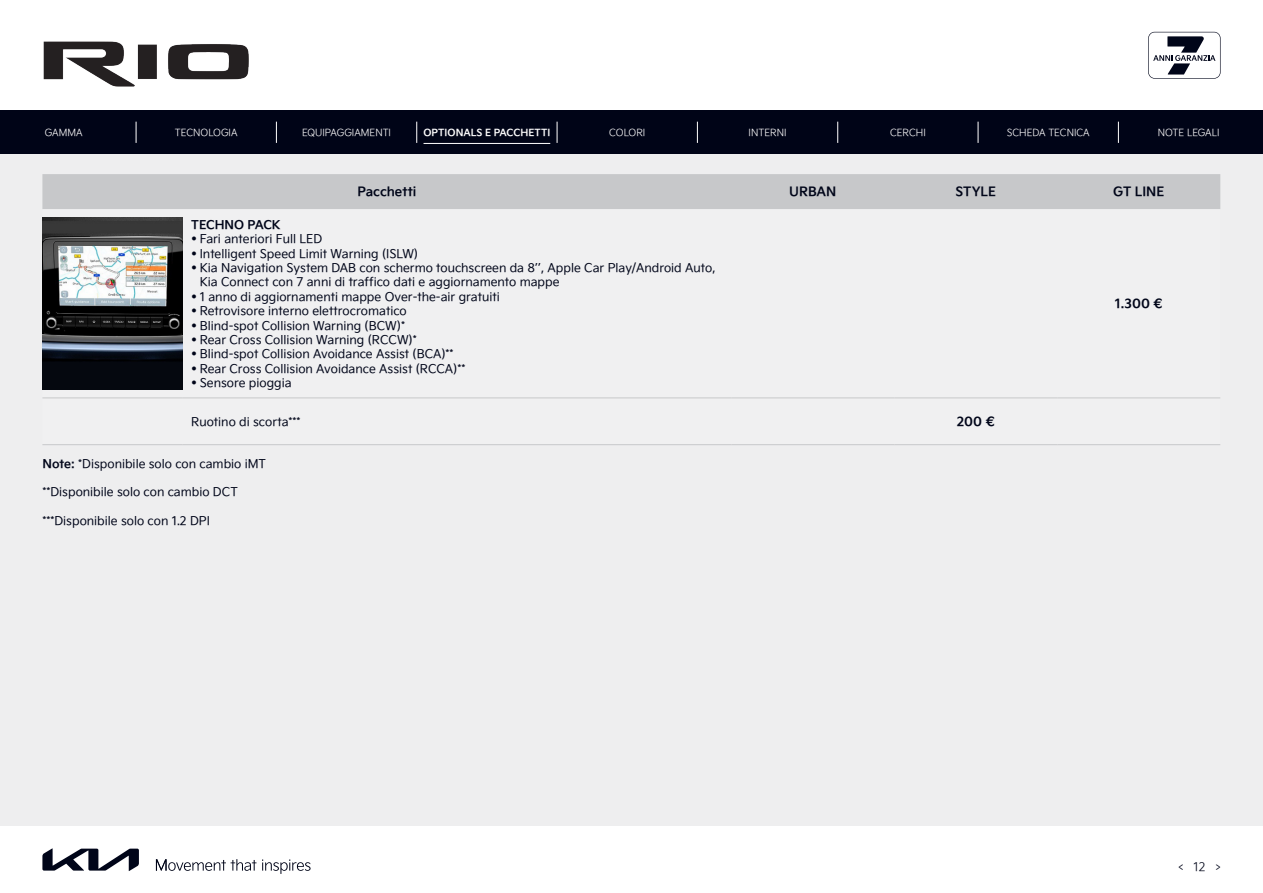
<style>
.page{position:relative;width:1263px;height:893px;background:#fff}
.page>*{position:absolute;margin:0;border:0;box-sizing:border-box;transform-origin:0 0}
.intestazione_tabella{font:12.75px "Kia Signature OTF Bold";color:#000519}
.prezzo_tabella{font:12.75px "Kia Signature OTF Bold";color:#000519}
.dotazioni_titolino{font:12px/14.4px "Kia Signature OTF Regular";color:#000519}
.dotazioni{font:12px "Kia Signature OTF Regular";color:#000519}
.dotazioni_titolino-2{font:12px "Kia Signature OTF Bold";color:#000519}
.t1{font:12px "Kia Signature OTF Light";color:#000519}
.menu{font:9.75px "Kia Signature OTF Light";color:#fff}
.menu_attivo{font:9.75px "Kia Signature OTF Bold";color:#fff}
.s1{font-family:"Kia Signature OTF Bold"}
</style>
<div class="page">
<div style="left:0;top:110px;width:1263px;height:716px;background:#eeeeef"></div>
<svg style="left:42px;top:848px;width:97px;height:23px"></svg>
<svg style="left:262px;top:859px;width:49px;height:15px"></svg>
<svg style="left:156px;top:859px;width:100px;height:12px"></svg>
<svg style="left:1148px;top:32px;width:72px;height:47px"></svg>
<div style="left:0;top:110px;width:1263px;height:44px;background:#000519"></div>
<img style="left:43px;top:41px;width:206px;height:46px">
<div style="left:42px;top:174px;width:1178px;height:35px;background:#c7c8ca"></div>
<svg style="left:42px;top:217px;width:1178px;height:181px"></svg>
<hr style="left:42px;top:398px;width:141px;height:1px;background:#c7c8ca">
<hr style="left:183px;top:398px;width:548px;height:1px;background:#c7c8ca">
<hr style="left:731px;top:398px;width:163px;height:1px;background:#c7c8ca">
<hr style="left:894px;top:398px;width:163px;height:1px;background:#c7c8ca">
<hr style="left:1057px;top:398px;width:163px;height:1px;background:#c7c8ca">
<hr style="left:42px;top:444px;width:141px;height:1px;background:#c7c8ca">
<hr style="left:183px;top:444px;width:548px;height:1px;background:#c7c8ca">
<hr style="left:731px;top:444px;width:163px;height:1px;background:#c7c8ca">
<hr style="left:894px;top:444px;width:163px;height:1px;background:#c7c8ca">
<hr style="left:1057px;top:444px;width:163px;height:1px;background:#c7c8ca">
<img style="left:42px;top:218px;width:141px;height:171px">
<svg style="left:136px;top:122px;width:1px;height:21px"></svg>
<svg style="left:557px;top:122px;width:1px;height:21px"></svg>
<svg style="left:697px;top:122px;width:1px;height:21px"></svg>
<svg style="left:837px;top:122px;width:1px;height:21px"></svg>
<svg style="left:978px;top:122px;width:1px;height:21px"></svg>
<svg style="left:1118px;top:122px;width:1px;height:21px"></svg>
<svg style="left:276px;top:122px;width:1px;height:21px"></svg>
<svg style="left:416px;top:122px;width:1px;height:21px"></svg>
<hr style="left:423px;top:143px;width:127px;height:1px;background:#fff">
<p class="menu" style="left:45px;top:125px;width:39px">GAMMA</p>
<p class="menu" style="left:175px;top:125px;width:64px">TECNOLOGIA</p>
<p class="menu" style="left:302px;top:125px;width:91px">EQUIPAGGIAMENTI</p>
<p class="menu_attivo" style="left:423px;top:125px;width:128px">OPTIONALS E PACCHETTI</p>
<p class="menu" style="left:609px;top:125px;width:38px">COLORI</p>
<p class="menu" style="left:749px;top:125px;width:39px">INTERNI</p>
<p class="menu" style="left:890px;top:125px;width:37px">CERCHI</p>
<p class="menu" style="left:1007px;top:125px;width:84px">SCHEDA TECNICA</p>
<p class="menu" style="left:1158px;top:125px;width:63px">NOTE LEGALI</p>
<p class="intestazione_tabella" style="left:357px;top:182px;width:60px">Pacchetti</p>
<p class="intestazione_tabella" style="left:789px;top:182px;width:49px">URBAN</p>
<p class="intestazione_tabella" style="left:955px;top:182px;width:42px">STYLE</p>
<p class="intestazione_tabella" style="left:1113px;top:182px;width:53px">GT LINE</p>
<p class="dotazioni_titolino-2" style="left:191px;top:215px;width:91px">TECHNO PACK</p>
<p class="dotazioni_titolino" style="left:191px;top:231px;width:133px">• Fari anteriori Full LED</p>
<p class="dotazioni_titolino" style="left:191px;top:245px;width:228px">• Intelligent Speed Limit Warning (ISLW)</p>
<p class="dotazioni_titolino" style="left:200px;top:260px;width:517px;text-indent:-9px">• Kia Navigation System DAB con schermo touchscreen da 8’’, Apple Car Play/Android Auto,<br>Kia Connect con 7 anni di traffico dati e aggiornamento mappe</p>
<p class="dotazioni_titolino" style="left:191px;top:289px;width:310px">• 1 anno di aggiornamenti mappe Over-the-air gratuiti</p>
<p class="dotazioni_titolino" style="left:191px;top:303px;width:217px">• Retrovisore interno elettrocromatico</p>
<p class="dotazioni_titolino" style="left:191px;top:317px;width:215px">• Blind-spot Collision Warning (BCW)*</p>
<p class="dotazioni_titolino" style="left:191px;top:332px;width:227px">• Rear Cross Collision Warning (RCCW)*</p>
<p class="dotazioni_titolino" style="left:191px;top:346px;width:264px">• Blind-spot Collision Avoidance Assist (BCA)**</p>
<p class="dotazioni_titolino" style="left:191px;top:361px;width:276px">• Rear Cross Collision Avoidance Assist (RCCA)**</p>
<p class="dotazioni_titolino" style="left:191px;top:375px;width:102px">• Sensore pioggia</p>
<p class="dotazioni" style="left:191px;top:413px;width:111px">Ruotino di scorta***</p>
<p class="prezzo_tabella" style="left:957px;top:412px;width:40px">200 €</p>
<p class="dotazioni_titolino" style="left:42px;top:455px;width:225px"><span class="s1">Note:</span> *Disponibile solo con cambio iMT</p>
<p class="dotazioni_titolino" style="left:42px;top:484px;width:197px">**Disponibile solo con cambio DCT</p>
<p class="dotazioni_titolino" style="left:42px;top:513px;width:169px">***Disponibile solo con 1.2 DPI</p>
<p class="prezzo_tabella" style="left:1115px;top:294px;width:49px">1.300 €</p>
<p class="t1" style="left:1178px;top:858px;width:44px">&lt; 12 &gt;</p>
</div>
